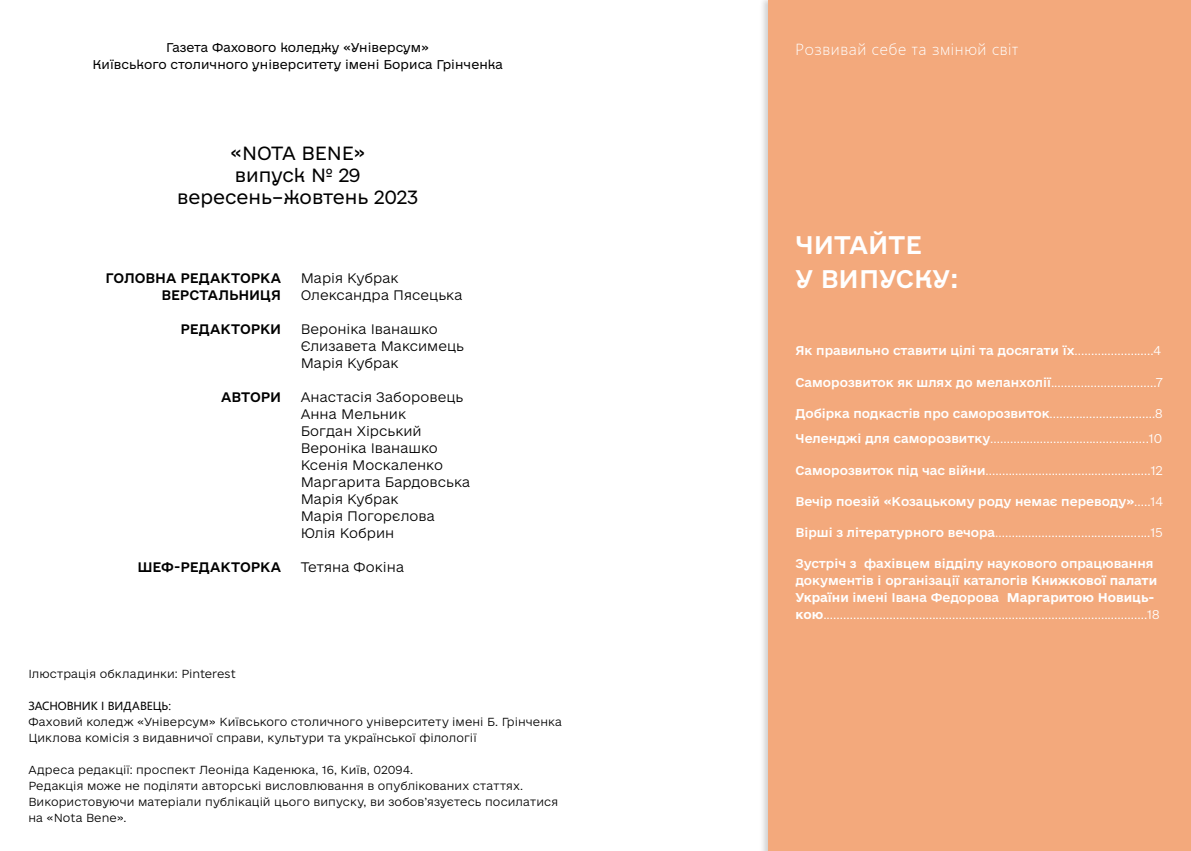
<style>
.page{position:relative;width:1191px;height:851px;background:#fff}
.page>*{position:absolute;margin:0;border:0;box-sizing:border-box;transform-origin:0 0}
.t1{font:24px/34px "e Ukraine Head Medium";color:#fff}
.t2{font:18px/22px "e Ukraine Head Light";color:#000;text-align:center}
.t3{font:15px "Microsoft Ya Hei UI Light";letter-spacing:.04em;color:#fff}
.t4{font:300 13px/17px "e Ukraine Ultra";letter-spacing:.005em;color:#000}
.t5{font:13px/17px "e Ukraine Medium";letter-spacing:-.005em;color:#000;text-align:right}
.t6{font:300 12px/25.5px "e Ukraine Ultra";color:#fff}
.t7{font:12px/17px "e Ukraine Medium";color:#fff}
.t8{font:12px/17px "e Ukraine Head Light";letter-spacing:.005em;color:#000;text-align:center}
.t9{font:12px "e Ukraine Bold";color:#fff}
.t10{font:300 11px/16px "e Ukraine Ultra";letter-spacing:.01em;color:#000}
.t11{font:11px "Microsoft Ya Hei";letter-spacing:-.01em;color:#000}
.s1{font-family:"e Ukraine Ultra";font-weight:300}
.s2{font-family:"e Ukraine Medium";font-weight:400}
.s3{font-family:"e Ukraine Bold"}
.s4{font-family:"e Ukraine Medium"}
.s5{font-family:"e Ukraine Bold";font-weight:400}
</style>
<div class="page">
<div style="left:759px;top:0;width:432px;height:850px;background:#818080;opacity:.36"></div>
<div style="left:768px;top:0;width:423px;height:850px;background:#f3a97c"></div>
<p class="t8" style="left:92px;top:39px;width:412px">Газета Фахового коледжу «Універсум»<br>Київського столичного університету імені Бориса Грінченка</p>
<h2 class="t2" style="left:177px;top:143px;width:242px">«NOTA BENE»<br>випуск № 29 вересень–жовтень 2023</h2>
<p class="t5" style="left:105px;top:270px;width:177px">ГОЛОВНА РЕДАКТОРКА<br>ВЕРСТАЛЬНИЦЯ</p>
<p class="t5" style="left:180px;top:321px;width:102px">РЕДАКТОРКИ</p>
<p class="t5" style="left:221px;top:389px;width:62px">АВТОРИ</p>
<p class="t5" style="left:137px;top:559px;width:145px">ШЕФ-РЕДАКТОРКА</p>
<p class="t4" style="left:301px;top:270px;width:163px">Марія Кубрак<br>Олександра Пясецька</p>
<p class="t4" style="left:301px;top:321px;width:165px">Вероніка Іванашко<br>Єлизавета Максимець<br>Марія Кубрак</p>
<p class="t4" style="left:301px;top:389px;width:171px">Анастасія Заборовець<br>Анна Мельник<br>Богдан Хірський<br>Вероніка Іванашко<br>Ксенія Москаленко<br>Маргарита Бардовська<br>Марія Кубрак<br>Марія Погорєлова<br>Юлія Кобрин</p>
<p class="t4" style="left:301px;top:559px;width:105px">Тетяна Фокіна</p>
<p class="t10" style="left:28px;top:666px;width:209px">Ілюстрація обкладинки: Pinterest</p>
<p class="t11" style="left:28px;top:698px;width:144px">ЗАСНОВНИК І ВИДАВЕЦЬ:</p>
<p class="t10" style="left:28px;top:714px;width:535px">Фаховий коледж «Універсум» Київського столичного університету імені Б. Грінченка<br>Циклова комісія з видавничої справи, культури та української філології</p>
<p class="t10" style="left:28px;top:762px;width:531px">Адреса редакції: проспект Леоніда Каденюка, 16, Київ, 02094.<br>Редакція може не поділяти авторські висловлювання в опублікованих статтях.<br>Використовуючи матеріали публікацій цього випуску, ви зобов’язуєтесь посилатися на «Nota Bene».</p>
<p class="t3" style="left:795px;top:39px;width:224px">Розвивай себе та змінюй світ</p>
<h1 class="t1" style="left:795px;top:229px;width:164px">ЧИТАЙТЕ<br>У ВИПУСКУ:</h1>
<p class="t7" style="left:795px;top:343px;width:367px">Як правильно ставити цілі та досягати їх<span class="s1">........................4</span></p>
<p class="t6" style="left:795px;top:370px;width:369px"><span class="s2">Саморозвиток як шлях до меланхолії</span>................................7</p>
<p class="t6" style="left:795px;top:401px;width:369px"><span class="s2">Добірка подкастів про саморозвиток</span>................................8<br><span class="s2">Челенджі для саморозвитку</span>................................................10</p>
<p class="t6" style="left:795px;top:457px;width:369px"><span class="s2">Саморозвиток під час війни</span>..................................................12</p>
<p class="t7" style="left:795px;top:493px;width:369px">Вечір поезій «Козацькому роду немає переводу»<span class="s1">.....14</span></p>
<p class="t6" style="left:795px;top:520px;width:369px"><span class="s2">Вірші з літературного вечора</span>...............................................15</p>
<p class="t7" style="left:795px;top:555px;width:363px">Зустріч з фахівцем відділу наукового опрацювання документів і організації каталогів <span class="s3">Книжкової палати</span></p>
<p class="t9" style="left:795px;top:590px;width:360px">України <span class="s4">імені Івана Федорова</span> Маргаритою Новиць-</p>
<p class="t6" style="left:795px;top:602px;width:366px"><span class="s5">кою</span>..................................................................................................18</p>
</div>
